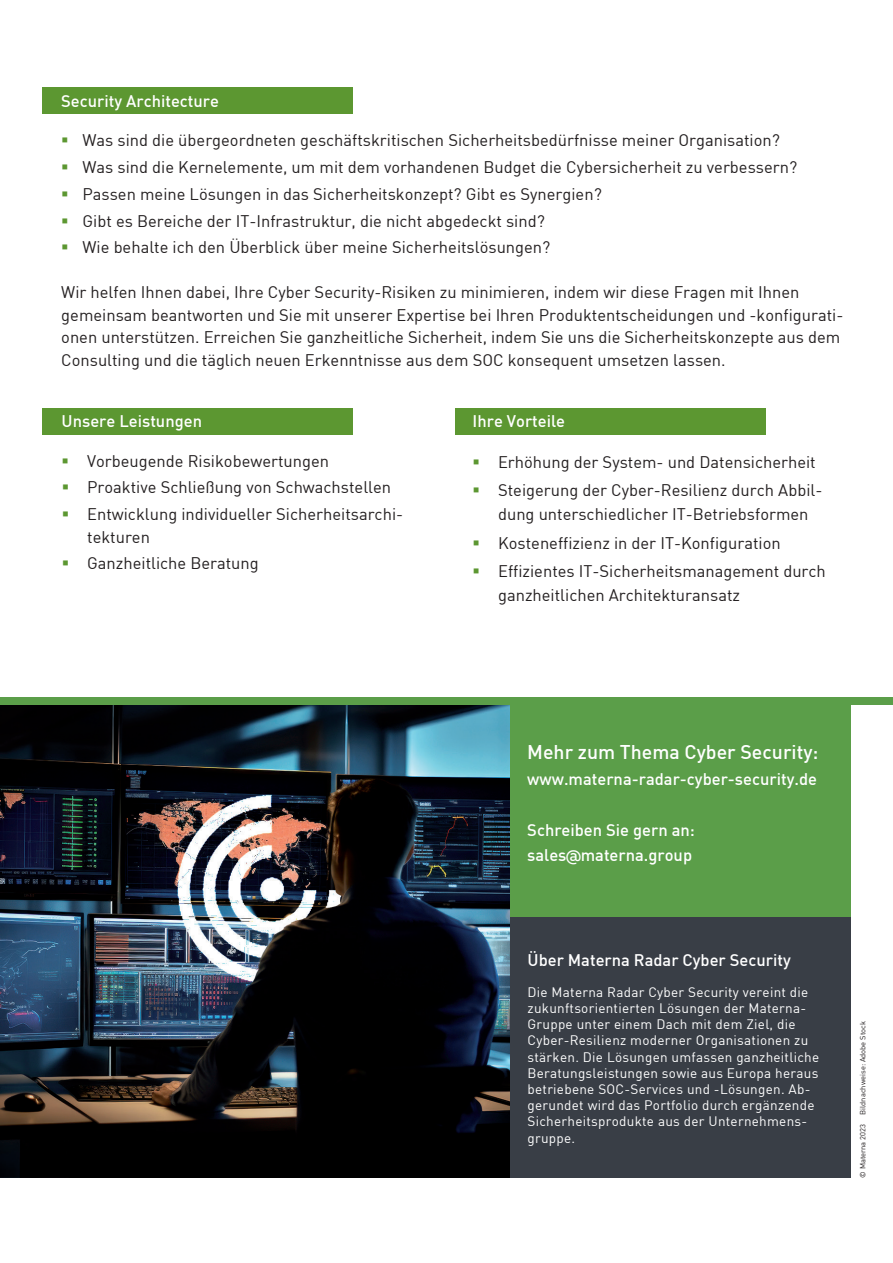
<style>
.page{position:relative;width:893px;height:1263px;background:#fff}
.page>*{position:absolute;margin:0;border:0;box-sizing:border-box;transform-origin:0 0}
.t1{font:19.5px "DIN Medium";color:#fff}
.t2{font:16.5px/22.5px "DIN";color:#231f20}
.t3{font:16.5px/25.5px "DIN Medium";color:#fff}
.t4{font:13.5px/16.2px "DIN";letter-spacing:.02em;color:#fff}
.t5{font:7.5px "DIN";color:#231f20}
.s1{color:#5c9731}
</style>
<div class="page">
<div style="left:456px;top:408px;width:310px;height:27px;background:#5c9731"></div>
<div style="left:43px;top:408px;width:310px;height:27px;background:#5c9731"></div>
<div style="left:43px;top:87px;width:310px;height:27px;background:#5c9731"></div>
<img style="left:0;top:704px;width:510px;height:474px">
<div style="left:0;top:697px;width:893px;height:7px;background:#5b9e49"></div>
<div style="left:510px;top:907px;width:340px;height:271px;background:#393e46"></div>
<div style="left:510px;top:703px;width:340px;height:214px;background:#5b9e49"></div>
<p class="t3" style="left:61px;top:88px;width:159px">Security Architecture</p>
<p class="t2" style="left:61px;top:129px;width:720px"><span class="s1">▪</span> Was sind die übergeordneten geschäftskritischen Sicherheitsbedürfnisse meiner Organisation?</p>
<p class="t2" style="left:61px;top:156px;width:737px"><span class="s1">▪</span> Was sind die Kernelemente, um mit dem vorhandenen Budget die Cybersicherheit zu verbessern?</p>
<p class="t2" style="left:61px;top:182px;width:542px"><span class="s1">▪</span> Passen meine Lösungen in das Sicherheitskonzept? Gibt es Synergien?</p>
<p class="t2" style="left:61px;top:209px;width:485px"><span class="s1">▪</span> Gibt es Bereiche der IT-Infrastruktur, die nicht abgedeckt sind?</p>
<p class="t2" style="left:61px;top:236px;width:491px"><span class="s1">▪</span> Wie behalte ich den Überblick über meine Sicherheitslösungen?</p>
<p class="t2" style="left:61px;top:281px;width:784px">Wir helfen Ihnen dabei, Ihre Cyber Security-Risiken zu minimieren, indem wir diese Fragen mit Ihnen gemeinsam beantworten und Sie mit unserer Expertise bei Ihren Produktentscheidungen und -konfigurati&shy;onen unterstützen. Erreichen Sie ganzheitliche Sicherheit, indem Sie uns die Sicherheitskonzepte aus dem Consulting und die täglich neuen Erkenntnisse aus dem SOC konsequent umsetzen lassen.</p>
<p class="t3" style="left:62px;top:408px;width:142px">Unsere Leistungen</p>
<p class="t2" style="left:62px;top:449px;width:269px"><span class="s1">▪</span> Vorbeugende Risikobewertungen</p>
<p class="t2" style="left:62px;top:476px;width:331px"><span class="s1">▪</span> Proaktive Schließung von Schwachstellen</p>
<p class="t2" style="left:87px;top:503px;width:317px;text-indent:-26px"><span class="s1">▪</span> Entwicklung individueller Sicherheitsarchi&shy;tekturen</p>
<p class="t2" style="left:62px;top:552px;width:199px"><span class="s1">▪</span> Ganzheitliche Beratung</p>
<p class="t3" style="left:473px;top:408px;width:94px">Ihre Vorteile</p>
<p class="t2" style="left:473px;top:451px;width:345px"><span class="s1">▪</span> Erhöhung der System- und Datensicherheit</p>
<p class="t2" style="left:498px;top:478px;width:326px;line-height:24px;text-indent:-26px"><span class="s1">▪</span> Steigerung der Cyber-Resilienz durch Abbil&shy;dung unterschiedlicher IT-Betriebsformen</p>
<p class="t2" style="left:473px;top:531px;width:310px"><span class="s1">▪</span> Kosteneffizienz in der IT-Konfiguration</p>
<p class="t2" style="left:498px;top:559px;width:329px;line-height:24px;text-indent:-26px"><span class="s1">▪</span> Effizientes IT-Sicherheitsmanagement durch ganzheitlichen Architekturansatz</p>
<p class="t1" style="left:527px;top:740px;width:293px">Mehr zum Thema Cyber Security:</p>
<p class="t3" style="left:527px;top:766px;width:291px">www.materna-radar-cyber-security.de</p>
<p class="t3" style="left:527px;top:817px;width:169px">Schreiben Sie gern an: sales@materna.group</p>
<p class="t3" style="left:527px;top:947px;width:265px">Über Materna Radar Cyber Security</p>
<p class="t4" style="left:527px;top:983px;width:293px">Die Materna Radar Cyber Security vereint die zukunftsorientierten Lösungen der Materna-Gruppe unter einem Dach mit dem Ziel, die Cyber-Resilienz moderner Organisationen zu stärken. Die Lösungen umfassen ganzheitliche Beratungsleistungen sowie aus Europa heraus betriebene SOC-Services und -Lösungen. Ab&shy;gerundet wird das Portfolio durch ergänzende Sicherheitsprodukte aus der Unternehmens&shy;gruppe.</p>
<p class="t5" style="left:858px;top:1178px;width:158px;rotate:-90deg">© Materna 2023 Bildnachweise: Adobe Stock</p>
</div>
